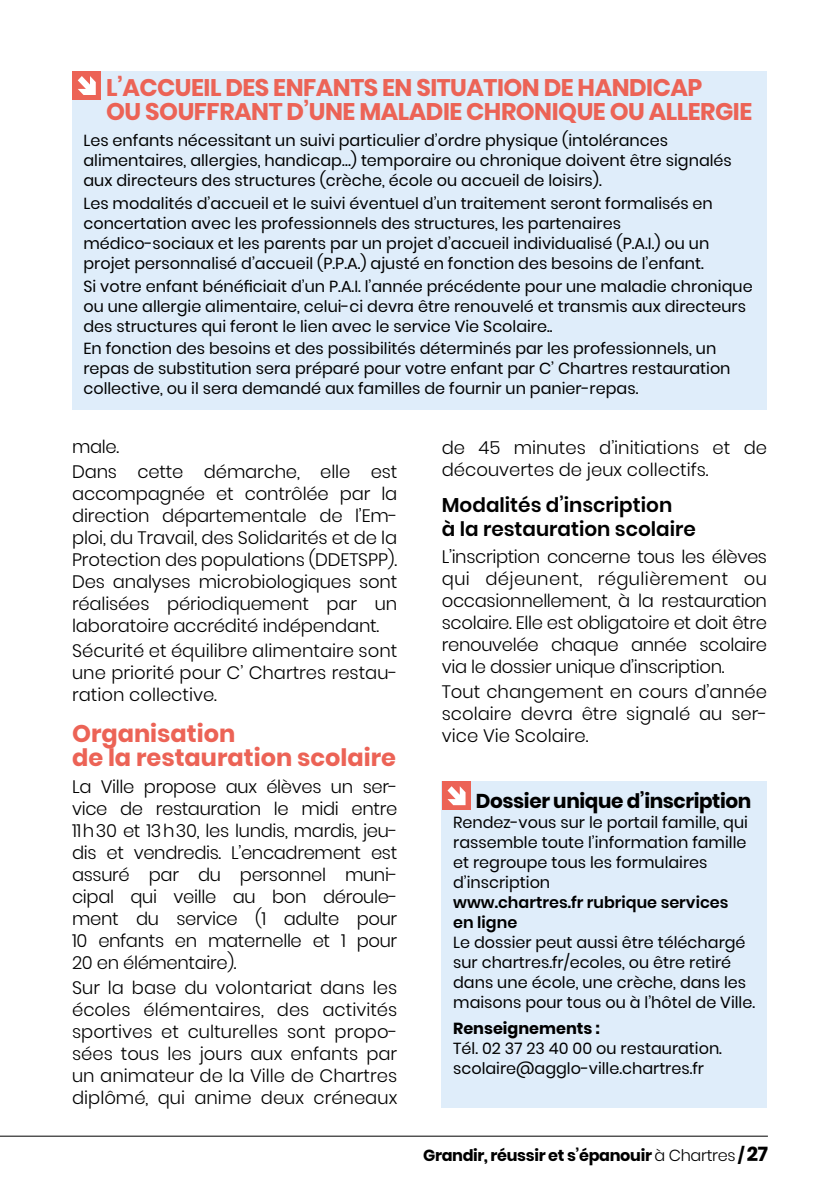
<style>
.page{position:relative;width:840px;height:1191px;background:#fff}
.page>*{position:absolute;margin:0;border:0;box-sizing:border-box;transform-origin:0 0}
.t1{font:700 24px/24px "Poppins";letter-spacing:-.02em;color:#ec6356}
.t2{font:700 24px/24px "Poppins";color:#ec6356}
.t3{font:600 20px/24px "Poppins";color:#000}
.t4{font:700 20px "Poppins";letter-spacing:-.02em;color:#000}
.t5{font:300 18px/22px "Poppins";color:#000;text-align:justify}
.t6{font:16px/20px "Poppins";color:#000}
.t7{font:700 16px "Poppins";letter-spacing:-.02em;color:#000}
.t8{font:600 16px/20px "Poppins";color:#000}
.t9{font:700 16px "Poppins";color:#000}
.s1{font-weight:300}
.s2{font-size:20px}
</style>
<div class="page">
<div style="left:441px;top:781px;width:325px;height:326px;background:#dfedfa"></div>
<div style="left:441px;top:781px;width:29px;height:28px;background:#ec6356"></div>
<svg style="left:447px;top:786px;width:18px;height:19px"></svg>
<div style="left:72px;top:71px;width:694px;height:338px;background:#dfedfa"></div>
<div style="left:72px;top:71px;width:28px;height:28px;background:#ec6356"></div>
<svg style="left:78px;top:76px;width:18px;height:19px"></svg>
<hr style="left:0;top:1135px;width:767px;height:1px;background:#000">
<h1 class="t1" style="left:106px;top:76px;width:647px">L’ACCUEIL DES ENFANTS EN SITUATION DE HANDICAP<br>OU SOUFFRANT D’UNE MALADIE CHRONIQUE OU ALLERGIE</h1>
<p class="t6" style="left:83px;top:130px;width:649px">Les enfants nécessitant un suivi particulier d’ordre physique (intolérances alimentaires, allergies, handicap…) temporaire ou chronique doivent être signalés aux directeurs des structures (crèche, école ou accueil de loisirs).</p>
<p class="t6" style="left:83px;top:193px;width:630px">Les modalités d’accueil et le suivi éventuel d’un traitement seront formalisés en concertation avec les professionnels des structures, les partenaires médico-sociaux et les parents par un projet d’accueil individualisé (P.A.I.) ou un projet personnalisé d’accueil (P.P.A.) ajusté en fonction des besoins de l’enfant.</p>
<p class="t6" style="left:83px;top:276px;width:670px">Si votre enfant bénéficiait d’un P.A.I. l’année précédente pour une maladie chronique ou une allergie alimentaire, celui-ci devra être renouvelé et transmis aux directeurs des structures qui feront le lien avec le service Vie Scolaire..</p>
<p class="t6" style="left:83px;top:339px;width:648px">En fonction des besoins et des possibilités déterminés par les professionnels, un repas de substitution sera préparé pour votre enfant par C’ Chartres restauration collective, ou il sera demandé aux familles de fournir un panier-repas.</p>
<p class="t5" style="left:72px;top:434px;width:326px;line-height:24.8px">male.<br>Dans cette démarche, elle est</p>
<p class="t5" style="left:72px;top:482px;width:327px">accompagnée et contrôlée par la direction départementale de l’Em&shy;ploi, du Travail, des Solidarités et de la Protection des populations (DDETSPP).<br>Des analyses microbiologiques sont réalisées périodiquement par un laboratoire accrédité indépendant.</p>
<p class="t5" style="left:72px;top:639px;width:327px">Sécurité et équilibre alimentaire sont une priorité pour C’ Chartres restau&shy;ration collective.</p>
<h1 class="t2" style="left:72px;top:721px;width:325px">Organisation<br>de la restauration scolaire</h1>
<p class="t5" style="left:72px;top:776px;width:327px">La Ville propose aux élèves un ser&shy;vice de restauration le midi entre 11h30 et 13h30, les lundis, mardis, jeu&shy;dis et vendredis. L’encadrement est assuré par du personnel muni&shy;cipal qui veille au bon déroule&shy;ment du service (1 adulte pour 10 enfants en maternelle et 1 pour 20 en élémentaire).</p>
<p class="t5" style="left:72px;top:977px;width:327px">Sur la base du volontariat dans les écoles élémentaires, des activités sportives et culturelles sont propo&shy;sées tous les jours aux enfants par un animateur de la Ville de Chartres diplômé, qui anime deux créneaux</p>
<p class="t5" style="left:441px;top:437px;width:326px">de 45 minutes d’initiations et de découvertes de jeux collectifs.</p>
<p class="t3" style="left:441px;top:492px;width:255px">Modalités d’inscription<br>à la restauration scolaire</p>
<p class="t5" style="left:441px;top:546px;width:326px">L’inscription concerne tous les élèves qui déjeunent, régulièrement ou occasionnellement, à la restauration scolaire. Elle est obligatoire et doit être renouvelée chaque année scolaire via le dossier unique d’inscription.</p>
<p class="t5" style="left:441px;top:681px;width:327px">Tout changement en cours d’année scolaire devra être signalé au ser&shy;vice Vie Scolaire.</p>
<p class="t4" style="left:475px;top:789px;width:277px">Dossier unique d’inscription</p>
<p class="t6" style="left:453px;top:812px;width:296px">Rendez-vous sur le portail famille, qui rassemble toute l’information famille et regroupe tous les formulaires d’inscription</p>
<p class="t8" style="left:453px;top:892px;width:277px">www.chartres.fr rubrique services en ligne</p>
<p class="t6" style="left:453px;top:932px;width:303px">Le dossier peut aussi être téléchargé sur chartres.fr/ecoles, ou être retiré dans une école, une crèche, dans les maisons pour tous ou à l’hôtel de Ville.</p>
<p class="t9" style="left:453px;top:1018px;width:148px">Renseignements :</p>
<p class="t6" style="left:453px;top:1038px;width:270px">Tél. 02 37 23 40 00 ou restauration. scolaire@agglo-ville.chartres.fr</p>
<p class="t7" style="left:423px;top:1146px;width:346px">Grandir, réussir et s’épanouir <span class="s1">à Chartres</span> / <span class="s2">27</span></p>
</div>
